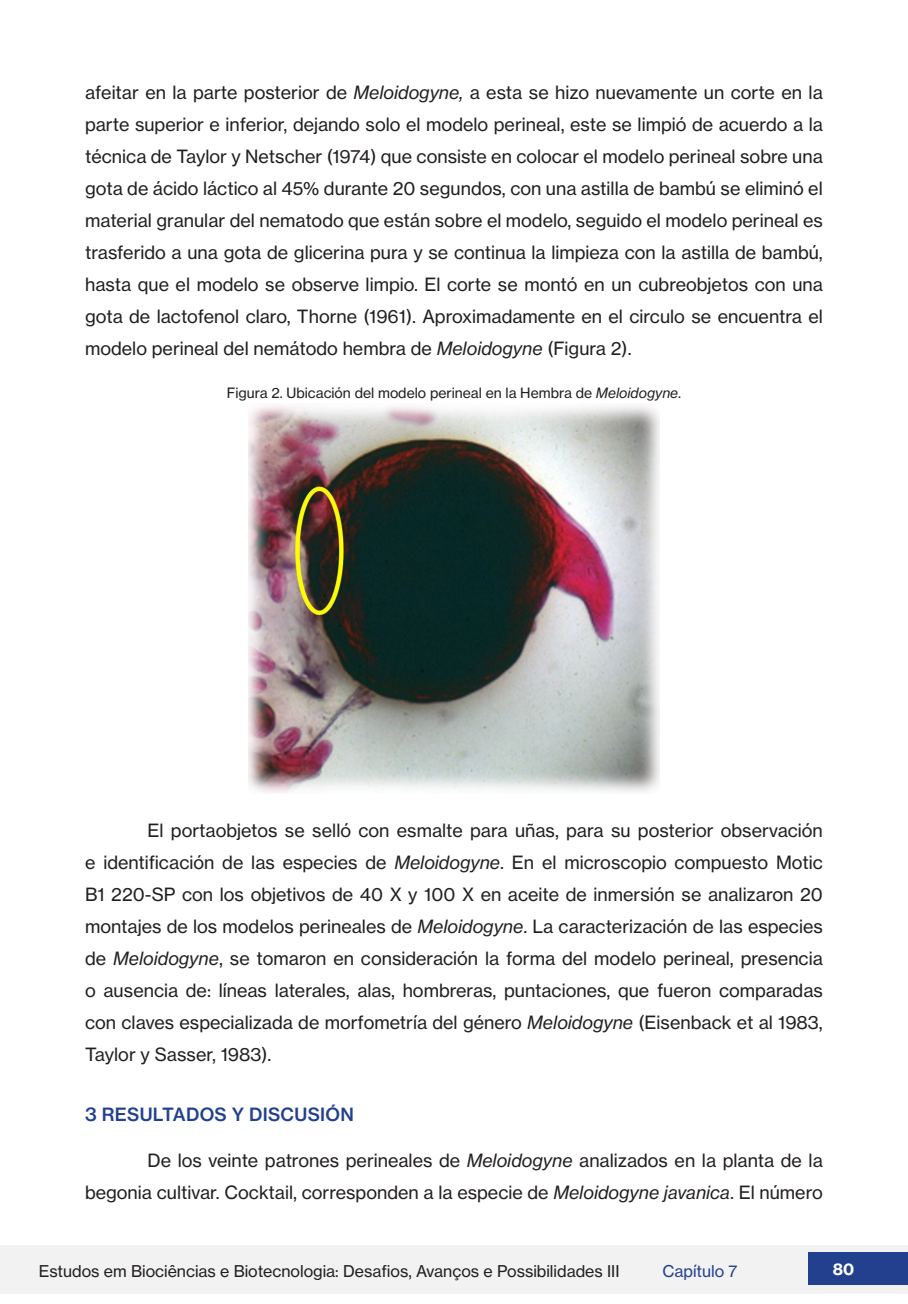
<style>
.page{position:relative;width:908px;height:1304px;background:#fff}
.page>*{position:absolute;margin:0;border:0;box-sizing:border-box;transform-origin:0 0}
.CORPO_DO_TEXTO_ATUAL{font:18px/32px "N Haas Grotesk TX Pro 55 Rg";color:#231f20;text-align:justify}
.TÍTULOS_DO_CORPO_DO_TEXTO-_INTRODUÇÃO_ET{font:18px "N Haas Grotesk TX Pro 65 Md";letter-spacing:.015em;color:#23408f}
.t1{font:16px "N Haas Grotesk TX Pro 55 Rg";color:#231f20}
.t2{font:16px "N Haas Grotesk TX Pro 55 Rg";color:#23408f}
.t3{font:16px "N Haas Grotesk TX Pro 75 Bd";color:#fff}
.LEGENDAS_DE_TABELAS_E_IMAGENS{font:14px "N Haas Grotesk TX Pro 55 Rg";color:#231f20}
.s1{font-family:"N Haas Grotesk TX Pro 56 It"}
</style>
<div class="page">
<div style="left:0;top:1245px;width:907px;height:49px;background:#f2f2f2"></div>
<div style="left:808px;top:1252px;width:99px;height:33px;background:#23408f"></div>
<img style="left:249px;top:405px;width:409px;height:388px">
<p class="CORPO_DO_TEXTO_ATUAL" style="left:85px;top:77px;width:739px">afeitar en la parte posterior de <span class="s1">Meloidogyne,</span> a esta se hizo nuevamente un corte en la parte superior e inferior, dejando solo el modelo perineal, este se limpió de acuerdo a la técnica de Taylor y Netscher (1974) que consiste en colocar el modelo perineal sobre una gota de ácido láctico al 45% durante 20 segundos, con una astilla de bambú se eliminó el material granular del nematodo que están sobre el modelo, seguido el modelo perineal es trasferido a una gota de glicerina pura y se continua la limpieza con la astilla de bambú, hasta que el modelo se observe limpio. El corte se montó en un cubreobjetos con una gota de lactofenol claro, Thorne (1961). Aproximadamente en el circulo se encuentra el modelo perineal del nemátodo hembra de <span class="s1">Meloidogyne</span> (Figura 2).</p>
<p class="LEGENDAS_DE_TABELAS_E_IMAGENS" style="left:227px;top:384px;width:456px">Figura 2. Ubicación del modelo perineal en la Hembra de <span class="s1">Meloidogyne</span>.</p>
<p class="CORPO_DO_TEXTO_ATUAL" style="left:85px;top:814px;width:739px;text-indent:62px">El portaobjetos se selló con esmalte para uñas, para su posterior observación e identificación de las especies de <span class="s1">Meloidogyne</span>. En el microscopio compuesto Motic B1 220-SP con los objetivos de 40 X y 100 X en aceite de inmersión se analizaron 20 montajes de los modelos perineales de <span class="s1">Meloidogyne</span>. La caracterización de las especies de <span class="s1">Meloidogyne</span>, se tomaron en consideración la forma del modelo perineal, presencia o ausencia de: líneas laterales, alas, hombreras, puntaciones, que fueron comparadas con claves especializada de morfometría del género <span class="s1">Meloidogyne</span> (Eisenback et al 1983, Taylor y Sasser, 1983).</p>
<p class="TÍTULOS_DO_CORPO_DO_TEXTO-_INTRODUÇÃO_ET" style="left:85px;top:1103px;width:270px">3 RESULTADOS Y DISCUSIÓN</p>
<p class="CORPO_DO_TEXTO_ATUAL" style="left:85px;top:1144px;width:739px;text-align:right">De los veinte patrones perineales de <span class="s1">Meloidogyne</span> analizados en la planta de la begonia cultivar. Cocktail, corresponden a la especie de <span class="s1">Meloidogyne javanica</span>. El número</p>
<p class="t1" style="left:39px;top:1261px;width:582px">Estudos em Biociências e Biotecnologia: Desafios, Avanços e Possibilidades III</p>
<p class="t2" style="left:662px;top:1261px;width:77px">Capítulo 7</p>
<p class="t3" style="left:832px;top:1259px;width:23px">80</p>
</div>
